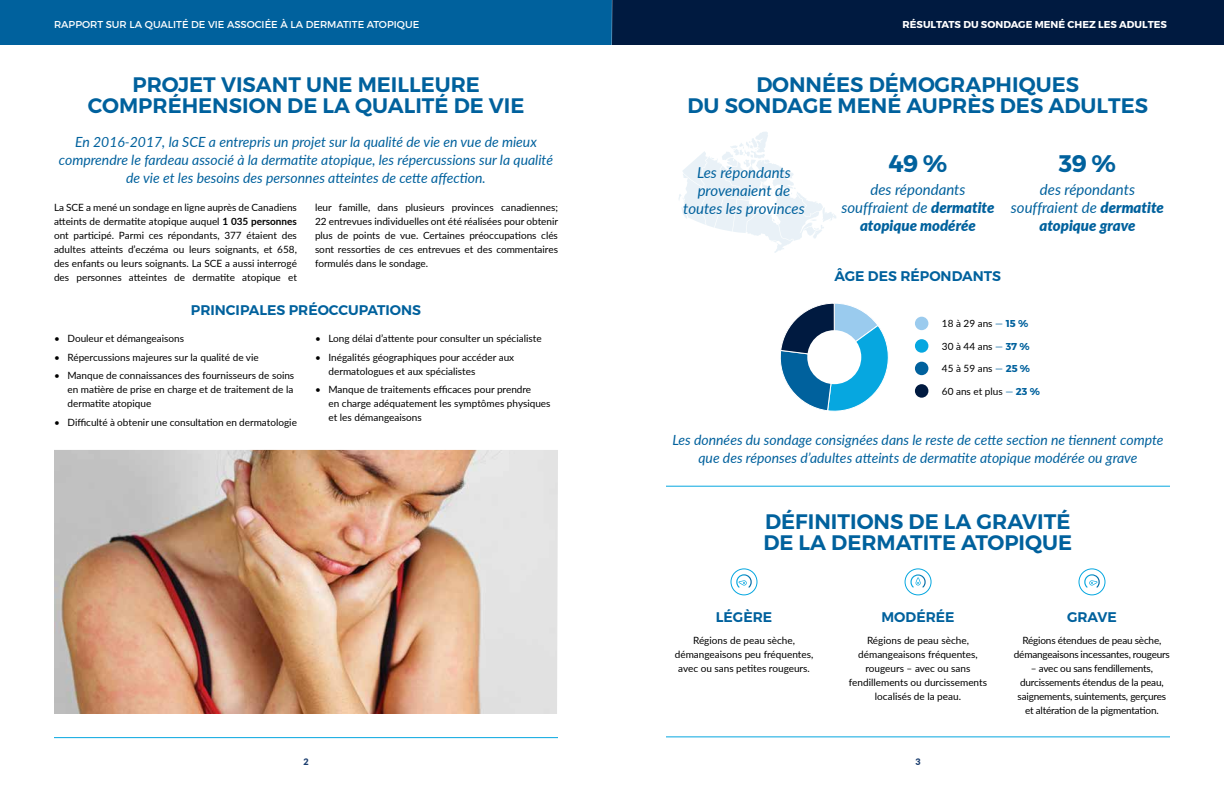
<style>
.page{position:relative;width:1224px;height:792px;background:#fff}
.page>*{position:absolute;margin:0;border:0;box-sizing:border-box;transform-origin:0 0}
.Callout-Statement-Me{font:700 24px "Montserrat";color:#00619d}
.Pages-H3{font:600 21px/21px "Montserrat";color:#00619d;text-align:center}
.Callout-Statement-Me-2{font:italic 15px/18px "Lato";color:#00619d;text-align:center}
.Pages-B1{font:italic 14px/18px "Lato";color:#00619d;text-align:center}
.Pages-H4{font:600 14px "Montserrat";color:#00619d}
.Pages-B2{font:10px/14px "Lato";color:#000;text-align:justify}
.Pages-B2-2{font:10px/14px "Lato";letter-spacing:-.02em;color:#000;text-align:center}
.Chart-Bar_Graph_Numb{font:10px "Montserrat";color:#fff}
.Chart-B1{font:10px "Lato";color:#000}
.Chart-Bar_Graph_Numb-2{font:700 10px "Montserrat";color:#fff}
.Pages-B1-2{font:900 9px "Lato";color:#1b3e6f}
.s1{font-weight:700}
.s2{font-weight:900}
.s3{color:#00619d}
.s4{font-family:"Montserrat";font-weight:700;color:#00619d}
</style>
<div class="page">
<div style="left:0;top:0;width:612px;height:45px;background:#00619d"></div>
<img style="left:54px;top:450px;width:504px;height:264px">
<hr style="left:666px;top:486px;width:504px;height:1px;background:#06a7e0">
<hr style="left:666px;top:736px;width:504px;height:1px;background:#06a7e0">
<svg style="left:678px;top:132px;width:158px;height:121px"></svg>
<hr style="left:54px;top:737px;width:504px;height:1px;background:#06a7e0">
<div style="left:612px;top:0;width:612px;height:45px;background:#001a40"></div>
<div style="left:731px;top:568px;width:27px;height:27px;border:1px solid #06a7e0;border-radius:50%"></div>
<svg style="left:736px;top:574px;width:16px;height:14px"></svg>
<div style="left:905px;top:568px;width:27px;height:27px;border:1px solid #06a7e0;border-radius:50%"></div>
<svg style="left:910px;top:574px;width:16px;height:14px"></svg>
<div style="left:1078px;top:568px;width:28px;height:27px;border:1px solid #06a7e0;border-radius:50%"></div>
<svg style="left:1084px;top:574px;width:16px;height:14px"></svg>
<div style="left:915px;top:317px;width:13px;height:13px;background:#9bcbee;border-radius:50%"></div>
<div style="left:915px;top:339px;width:13px;height:14px;background:#06a7e0;border-radius:50%"></div>
<div style="left:915px;top:362px;width:13px;height:13px;background:#00619d;border-radius:50%"></div>
<div style="left:915px;top:384px;width:13px;height:14px;background:#001a40;border-radius:50%"></div>
<svg style="left:780px;top:303px;width:109px;height:109px"></svg>
<div style="left:807px;top:330px;width:54px;height:54px;background:#fff;border-radius:50%"></div>
<p class="Chart-Bar_Graph_Numb" style="left:54px;top:18px;width:367px">RAPPORT SUR LA QUALITÉ DE VIE ASSOCIÉE À LA DERMATITE ATOPIQUE</p>
<p class="Chart-Bar_Graph_Numb-2" style="left:903px;top:18px;width:266px">RÉSULTATS DU SONDAGE MENÉ CHEZ LES ADULTES</p>
<p class="Pages-H3" style="left:88px;top:75px;width:438px">PROJET VISANT UNE MEILLEURE<br>COMPRÉHENSION DE LA QUALITÉ DE VIE</p>
<p class="Pages-H3" style="left:688px;top:75px;width:462px">DONNÉES DÉMOGRAPHIQUES<br>DU SONDAGE MENÉ AUPRÈS DES ADULTES</p>
<p class="Pages-B1" style="left:59px;top:132px;width:496px">En 2016-2017, la SCE a entrepris un projet sur la qualité de vie en vue de mieux comprendre le fardeau associé à la dermatite atopique, les répercussions sur la qualité de vie et les besoins des personnes atteintes de cette affection.</p>
<p class="Pages-B2" style="left:54px;top:200px;width:244px">La SCE a mené un sondage en ligne auprès de Canadiens atteints de dermatite atopique auquel <span class="s1">1 035 personnes </span>ont participé. Parmi ces répondants, 377 étaient des adultes atteints d’eczéma ou leurs soignants, et 658, des enfants ou leurs soignants. La SCE a aussi interrogé des personnes atteintes de dermatite atopique et</p>
<p class="Pages-B2" style="left:315px;top:200px;width:245px">leur famille, dans plusieurs provinces canadiennes; 22 entrevues individuelles ont été réalisées pour obtenir plus de points de vue. Certaines préoccupations clés sont ressorties de ces entrevues et des commentaires formulés dans le sondage.</p>
<p class="Pages-H4" style="left:191px;top:301px;width:232px">PRINCIPALES PRÉOCCUPATIONS</p>
<p class="Pages-B2" style="left:54px;top:331px;width:132px">• Douleur et démangeaisons</p>
<p class="Pages-B2" style="left:54px;top:350px;width:206px">• Répercussions majeures sur la qualité de vie</p>
<p class="Pages-B2" style="left:68px;top:368px;width:228px;text-indent:-14px">• Manque de connaissances des fournisseurs de soins en matière de prise en charge et de traitement de la dermatite atopique</p>
<p class="Pages-B2" style="left:54px;top:415px;width:244px">• Difficulté à obtenir une consultation en dermatologie</p>
<p class="Pages-B2" style="left:315px;top:331px;width:228px">• Long délai d’attente pour consulter un spécialiste</p>
<p class="Pages-B2" style="left:328px;top:350px;width:187px;text-indent:-14px">• Inégalités géographiques pour accéder aux dermatologues et aux spécialistes</p>
<p class="Pages-B2" style="left:328px;top:382px;width:224px;text-align:left;text-indent:-14px">• Manque de traitements efficaces pour prendre<br>en charge adéquatement les symptômes physiques et les démangeaisons</p>
<p class="Callout-Statement-Me-2" style="left:683px;top:163px;width:123px">Les répondants provenaient de toutes les provinces</p>
<p class="Callout-Statement-Me" style="left:888px;top:149px;width:61px">49 %</p>
<p class="Callout-Statement-Me-2" style="left:841px;top:180px;width:155px">des répondants souffraient de <span class="s2">dermatite atopique modérée</span></p>
<p class="Callout-Statement-Me" style="left:1059px;top:149px;width:59px">39 %</p>
<p class="Callout-Statement-Me-2" style="left:1011px;top:180px;width:155px">des répondants souffraient de <span class="s2">dermatite atopique grave</span></p>
<p class="Pages-H4" style="left:834px;top:267px;width:168px">ÂGE DES RÉPONDANTS</p>
<p class="Chart-B1" style="left:942px;top:317px;width:88px">18 à 29 ans <span class="s3">—</span> <span class="s4">15 %</span></p>
<p class="Chart-B1" style="left:942px;top:339px;width:89px">30 à 44 ans <span class="s3">—</span> <span class="s4">37 %</span></p>
<p class="Chart-B1" style="left:942px;top:362px;width:90px">45 à 59 ans <span class="s3">—</span> <span class="s4">25 %</span></p>
<p class="Chart-B1" style="left:942px;top:384px;width:100px">60 ans et plus <span class="s3">—</span> <span class="s4">23 %</span></p>
<p class="Pages-B1" style="left:672px;top:431px;width:493px">Les données du sondage consignées dans le reste de cette section ne tiennent compte que des réponses d’adultes atteints de dermatite atopique modérée ou grave</p>
<p class="Pages-H3" style="left:763px;top:512px;width:310px;text-align:left">DÉFINITIONS DE LA GRAVITÉ<br>DE LA DERMATITE ATOPIQUE</p>
<p class="Pages-H4" style="left:716px;top:609px;width:58px">LÉGÈRE</p>
<p class="Pages-H4" style="left:881px;top:609px;width:75px">MODÉRÉE</p>
<p class="Pages-B2" style="left:675px;top:633px;width:140px;text-align:center">Régions de peau sèche, démangeaisons peu fréquentes, avec ou sans petites rougeurs.</p>
<p class="Pages-B2" style="left:849px;top:633px;width:140px;text-align:center">Régions de peau sèche, démangeaisons fréquentes, rougeurs – avec ou sans fendillements ou durcissements localisés de la peau.</p>
<p class="Pages-H4" style="left:1067px;top:609px;width:51px">GRAVE</p>
<p class="Pages-B2-2" style="left:1014px;top:633px;width:158px">Régions étendues de peau sèche, démangeaisons incessantes, rougeurs</p>
<p class="Pages-B2-2" style="left:1018px;top:661px;width:150px">– avec ou sans fendillements, durcissements étendus de la peau, saignements, suintements, gerçures et altération de la pigmentation.</p>
<p class="Pages-B1-2" style="left:303px;top:755px;width:7px">2</p>
<p class="Pages-B1-2" style="left:915px;top:755px;width:7px">3</p>
</div>
